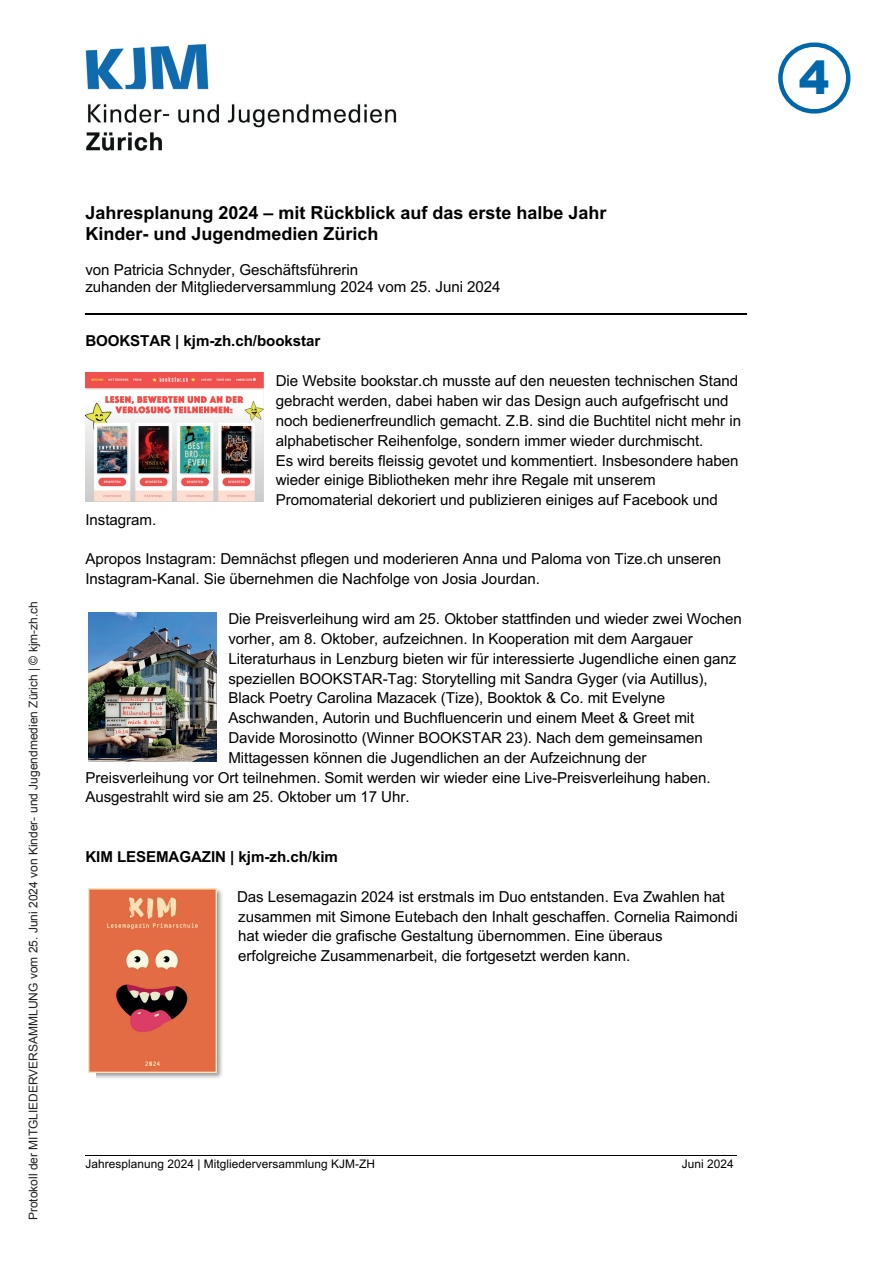
<style>
.page{position:relative;width:893px;height:1263px;background:#fff}
.page>*{position:absolute;margin:0;border:0;box-sizing:border-box;transform-origin:0 0}
.t1{font:900 45.75px "Arial";color:#0067aa}
.t2{font:700 18px/20.9px "Arial";color:#000001}
.t3{font:15.15px/19.8px "Arial";letter-spacing:-.005em;color:#000001}
.t4{font:700 15.15px "Arial";letter-spacing:-.005em;color:#000001}
.t5{font:12px "Arial";color:#231f20}
.t6{font:11.85px "Arial";letter-spacing:.005em;color:#000001}
</style>
<div class="page">
<img style="left:85px;top:44px;width:312px;height:107px">
<hr style="left:85px;top:1155px;width:651px;height:1px;background:#000001">
<hr style="left:85px;top:314px;width:662px;height:1px;background:#000001">
<img style="left:97px;top:888px;width:125px;height:190px">
<img style="left:88px;top:888px;width:128px;height:184px">
<img style="left:89px;top:613px;width:128px;height:149px">
<img style="left:85px;top:372px;width:179px;height:130px">
<div style="left:778px;top:43px;width:72px;height:71px;border:4px solid #0067aa;border-radius:33px"></div>
<p class="t5" style="left:25px;top:1220px;width:621px;rotate:-90deg">Protokoll der MITGLIEDERVERSAMMLUNG vom 25. Juni 2024 von Kinder- und Jugendmedien Zürich | © kjm-zh.ch</p>
<p class="t2" style="left:85px;top:202px;width:523px">Jahresplanung 2024 – mit Rückblick auf das erste halbe Jahr<br>Kinder- und Jugendmedien Zürich</p>
<p class="t3" style="left:85px;top:261px;width:417px;line-height:17.2px">von Patricia Schnyder, Geschäftsführerin<br>zuhanden der Mitgliederversammlung 2024 vom 25. Juni 2024</p>
<p class="t4" style="left:85px;top:330px;width:237px">BOOKSTAR | kjm-zh.ch/bookstar</p>
<p class="t3" style="left:276px;top:371px;width:467px">Die Website bookstar.ch musste auf den neuesten technischen Stand gebracht werden, dabei haben wir das Design auch aufgefrischt und noch bedienerfreundlich gemacht. Z.B. sind die Buchtitel nicht mehr in alphabetischer Reihenfolge, sondern immer wieder durchmischt.<br>Es wird bereits fleissig gevotet und kommentiert. Insbesondere haben wieder einige Bibliotheken mehr ihre Regale mit unserem Promomaterial dekoriert und publizieren einiges auf Facebook und</p>
<p class="t3" style="left:85px;top:510px;width:72px">Instagram.</p>
<p class="t3" style="left:85px;top:549px;width:637px">Apropos Instagram: Demnächst pflegen und moderieren Anna und Paloma von Tize.ch unseren<br>Instagram-Kanal. Sie übernehmen die Nachfolge von Josia Jourdan.</p>
<p class="t3" style="left:228px;top:609px;width:515px">Die Preisverleihung wird am 25. Oktober stattfinden und wieder zwei Wochen</p>
<p class="t3" style="left:228px;top:629px;width:466px">vorher, am 8. Oktober, aufzeichnen. In Kooperation mit dem Aargauer</p>
<p class="t3" style="left:228px;top:648px;width:509px">Literaturhaus in Lenzburg bieten wir für interessierte Jugendliche einen ganz</p>
<p class="t3" style="left:228px;top:668px;width:481px">speziellen BOOKSTAR-Tag: Storytelling mit Sandra Gyger (via Autillus),</p>
<p class="t3" style="left:228px;top:688px;width:438px">Black Poetry Carolina Mazacek (Tize), Booktok &amp; Co. mit Evelyne</p>
<p class="t3" style="left:228px;top:708px;width:467px">Aschwanden, Autorin und Buchfluencerin und einem Meet &amp; Greet mit</p>
<p class="t3" style="left:228px;top:728px;width:476px">Davide Morosinotto (Winner BOOKSTAR 23). Nach dem gemeinsamen</p>
<p class="t3" style="left:228px;top:747px;width:420px">Mittagessen können die Jugendlichen an der Aufzeichnung der</p>
<p class="t3" style="left:85px;top:767px;width:627px">Preisverleihung vor Ort teilnehmen. Somit werden wir wieder eine Live-Preisverleihung haben.</p>
<p class="t3" style="left:85px;top:787px;width:326px">Ausgestrahlt wird sie am 25. Oktober um 17 Uhr.</p>
<p class="t4" style="left:85px;top:846px;width:254px">KIM LESEMAGAZIN | kjm-zh.ch/kim</p>
<p class="t3" style="left:237px;top:886px;width:502px">Das Lesemagazin 2024 ist erstmals im Duo entstanden. Eva Zwahlen hat zusammen mit Simone Eutebach den Inhalt geschaffen. Cornelia Raimondi hat wieder die grafische Gestaltung übernommen. Eine überaus erfolgreiche Zusammenarbeit, die fortgesetzt werden kann.</p>
<p class="t6" style="left:85px;top:1156px;width:291px">Jahresplanung 2024 | Mitgliederversammlung KJM-ZH</p>
<p class="t6" style="left:682px;top:1156px;width:53px">Juni 2024</p>
<h1 class="t1" style="left:799px;top:45px;width:32px">4</h1>
</div>
